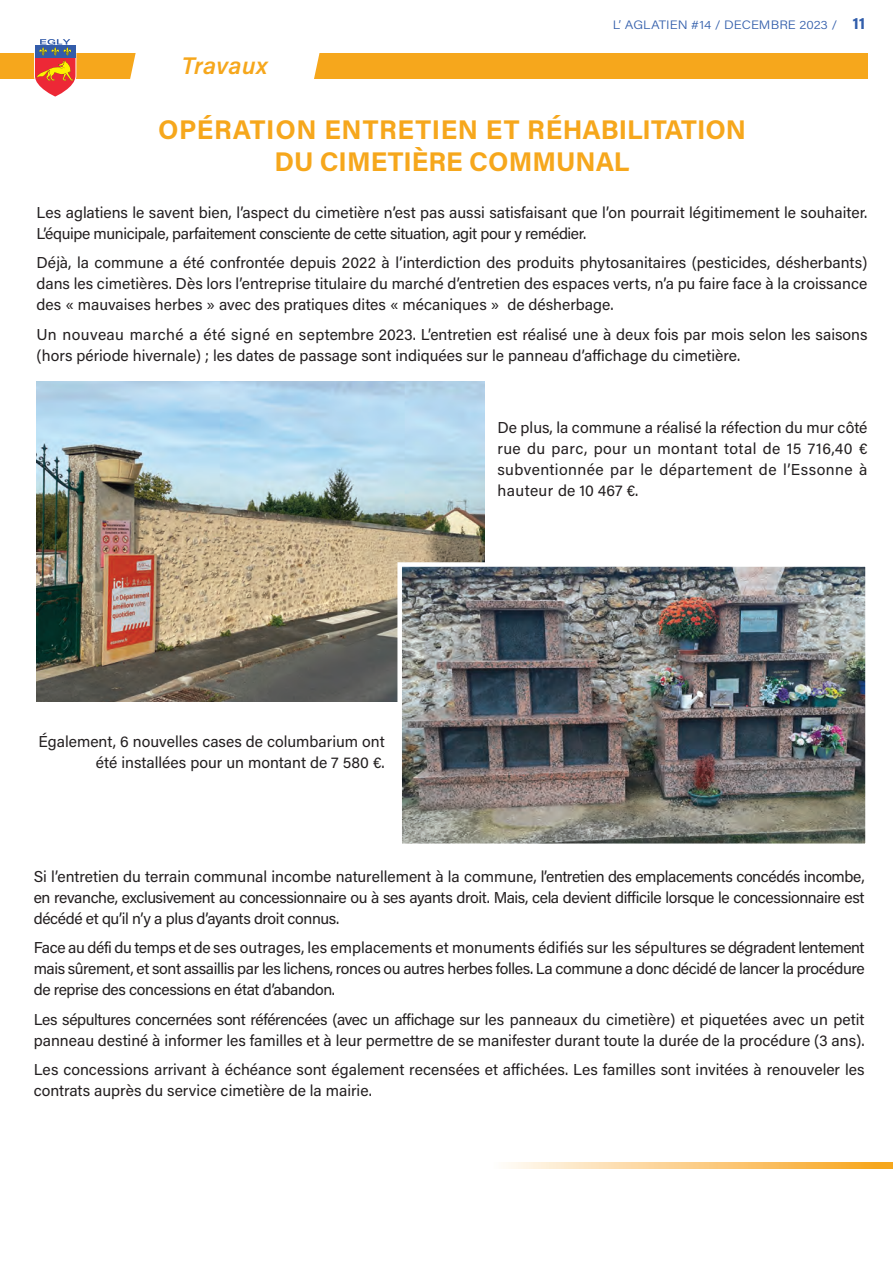
<style>
.page{position:relative;width:893px;height:1263px;background:#fff}
.page>*{position:absolute;margin:0;border:0;box-sizing:border-box;transform-origin:0 0}
.t1{font:700 27px "Acumin Pro";letter-spacing:.02em;color:#f6a71c}
.t2{font:700 27px "Acumin Pro";color:#f6a71c}
.t3{font:italic 600 24px "Acumin Pro";letter-spacing:.01em;color:#f6a71c}
.t4{font:15.75px/21px "Acumin Pro";color:#231f20}
.t5{font:300 12.15px "Acumin Pro";color:#325eab;scale:1.11 1}
.s1{font-weight:700;font-size:16.5px}
</style>
<div class="page">
<div style="left:0;top:53px;width:867px;height:26px;background:#f6a71c"></div>
<div style="left:130px;top:53px;width:190px;height:26px;background:#fff"></div>
<svg style="left:34px;top:39px;width:42px;height:58px"></svg>
<img style="left:37px;top:381px;width:448px;height:321px">
<img style="left:402px;top:567px;width:463px;height:276px">
<div style="left:397px;top:562px;width:473px;height:286px;border:4px solid #fff"></div>
<svg style="left:506px;top:1162px;width:387px;height:7px;background:#fbcd84"></svg>
<p class="t3" style="left:182px;top:49px;width:87px">Travaux</p>
<p class="t5" style="left:613px;top:16px;width:229px">L’ AGLATIEN #14 / DECEMBRE 2023 / <span class="s1">11</span></p>
<p class="t1" style="left:158px;top:110px;width:589px">OPÉRATION ENTRETIEN ET RÉHABILITATION</p>
<p class="t2" style="left:274px;top:143px;width:357px">DU CIMETIÈRE COMMUNAL</p>
<p class="t4" style="left:37px;top:201px;width:832px">Les aglatiens le savent bien, l’aspect du cimetière n’est pas aussi satisfaisant que l’on pourrait légitimement le souhaiter.<br>L’équipe municipale, parfaitement consciente de cette situation, agit pour y remédier.</p>
<p class="t4" style="left:37px;top:252px;width:832px;text-align:justify">Déjà, la commune a été confrontée depuis 2022 à l’interdiction des produits phytosanitaires (pesticides, désherbants) dans les cimetières. Dès lors l’entreprise titulaire du marché d’entretien des espaces verts, n’a pu faire face à la croissance des « mauvaises herbes » avec des pratiques dites « mécaniques » de désherbage.</p>
<p class="t4" style="left:37px;top:323px;width:832px">Un nouveau marché a été signé en septembre 2023. L’entretien est réalisé une à deux fois par mois selon les saisons (hors période hivernale) ; les dates de passage sont indiquées sur le panneau d’affichage du cimetière.</p>
<p class="t4" style="left:39px;top:730px;width:348px;text-align:right">Également, 6 nouvelles cases de columbarium ont été installées pour un montant de 7 580 €.</p>
<p class="t4" style="left:497px;top:416px;width:371px;text-align:justify">De plus, la commune a réalisé la réfection du mur côté rue du parc, pour un montant total de 15 716,40 € subventionnée par le département de l’Essonne à hauteur de 10 467 €.</p>
<p class="t4" style="left:34px;top:865px;width:832px;text-align:justify">Si l’entretien du terrain communal incombe naturellement à la commune, l’entretien des emplacements concédés incombe, en revanche, exclusivement au concessionnaire ou à ses ayants droit. Mais, cela devient difficile lorsque le concessionnaire est décédé et qu’il n’y a plus d’ayants droit connus.</p>
<p class="t4" style="left:34px;top:937px;width:832px;text-align:justify">Face au défi du temps et de ses outrages, les emplacements et monuments édifiés sur les sépultures se dégradent lentement mais sûrement, et sont assaillis par les lichens, ronces ou autres herbes folles. La commune a donc décidé de lancer la procédure de reprise des concessions en état d’abandon.</p>
<p class="t4" style="left:34px;top:1008px;width:832px">Les sépultures concernées sont référencées (avec un affichage sur les panneaux du cimetière) et piquetées avec un petit panneau destiné à informer les familles et à leur permettre de se manifester durant toute la durée de la procédure (3 ans).</p>
<p class="t4" style="left:34px;top:1059px;width:832px">Les concessions arrivant à échéance sont également recensées et affichées. Les familles sont invitées à renouveler les contrats auprès du service cimetière de la mairie.</p>
</div>
